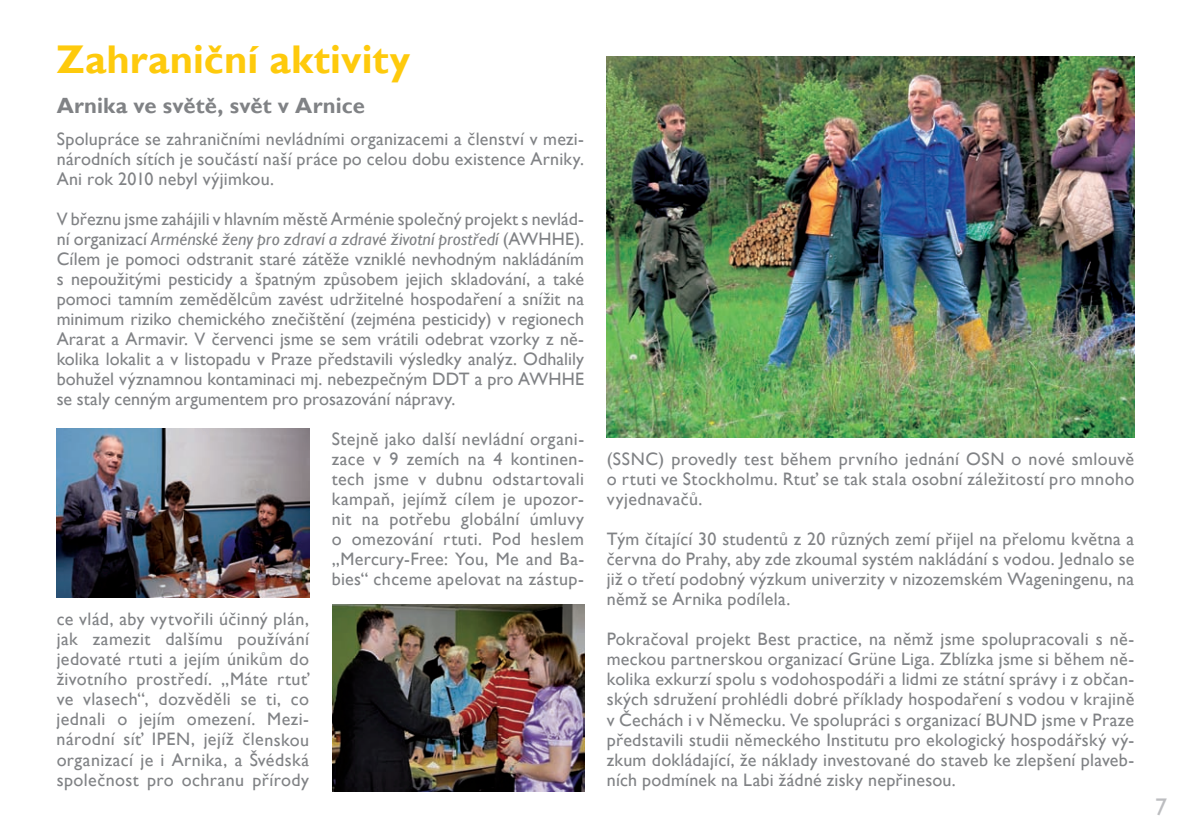
<style>
.page{position:relative;width:1191px;height:840px;background:#fff}
.page>*{position:absolute;margin:0;border:0;box-sizing:border-box;transform-origin:0 0}
.t1{font:700 40px "Gill Sans";letter-spacing:.01em;color:#feca0c}
.t2{font:24px "Gill Sans";color:#bcbdc0}
.t3{font:700 22px "Gill Sans";letter-spacing:.01em;color:#808285}
.t4{font:18px/20px "Gill Sans";letter-spacing:.015em;color:#808285;text-align:justify}
.s1{font-style:italic}
</style>
<div class="page">
<img style="left:57px;top:428px;width:253px;height:169px">
<img style="left:607px;top:57px;width:527px;height:380px">
<img style="left:332px;top:604px;width:252px;height:186px">
<h1 class="t1" style="left:57px;top:36px;width:355px">Zahraniční aktivity</h1>
<p class="t3" style="left:57px;top:92px;width:310px">Arnika ve světě, svět v Arnice</p>
<p class="t4" style="left:57px;top:128px;width:529px">Spolupráce se zahraničními nevládními organizacemi a členství v mezi&shy;národních sítích je součástí naší práce po celou dobu existence Arniky.<br>Ani rok 2010 nebyl výjimkou.</p>
<p class="t4" style="left:57px;top:208px;width:529px">V březnu jsme zahájili v hlavním městě Arménie společný projekt s nevlád&shy;ní organizací <span class="s1">Arménské ženy pro zdraví a zdravé životní prostředí</span> (AWHHE).<br>Cílem je pomoci odstranit staré zátěže vzniklé nevhodným nakládáním s nepoužitými pesticidy a špatným způsobem jejich skladování, a také pomoci tamním zemědělcům zavést udržitelné hospodaření a snížit na minimum riziko chemického znečištění (zejména pesticidy) v regionech Ararat a Armavir. V červenci jsme se sem vrátili odebrat vzorky z ně&shy;kolika lokalit a v listopadu v Praze představili výsledky analýz. Odhalily bohužel významnou kontaminaci mj. nebezpečným DDT a pro AWHHE se staly cenným argumentem pro prosazování nápravy.</p>
<p class="t4" style="left:57px;top:608px;width:254px">ce vlád, aby vytvořili účinný plán, jak zamezit dalšímu používání jedovaté rtuti a jejím únikům do životního prostředí. „Máte rtuť ve vlasech“, dozvěděli se ti, co jednali o jejím omezení. Mezi&shy;národní síť IPEN, jejíž členskou organizací je i Arnika, a Švédská společnost pro ochranu přírody</p>
<p class="t4" style="left:332px;top:428px;width:254px">Stejně jako další nevládní organi&shy;zace v 9 zemích na 4 kontinen&shy;tech jsme v dubnu odstartovali kampaň, jejímž cílem je upozor&shy;nit na potřebu globální úmluvy o omezování rtuti. Pod heslem „Mercury-Free: You, Me and Ba&shy;bies“ chceme apelovat na zástup-</p>
<p class="t4" style="left:607px;top:448px;width:529px">(SSNC) provedly test během prvního jednání OSN o nové smlouvě o rtuti ve Stockholmu. Rtuť se tak stala osobní záležitostí pro mnoho vyjednavačů.</p>
<p class="t4" style="left:607px;top:528px;width:529px">Tým čítající 30 studentů z 20 různých zemí přijel na přelomu května a června do Prahy, aby zde zkoumal systém nakládání s vodou. Jednalo se již o třetí podobný výzkum univerzity v nizozemském Wageningenu, na němž se Arnika podílela.</p>
<p class="t4" style="left:607px;top:628px;width:529px">Pokračoval projekt Best practice, na němž jsme spolupracovali s ně&shy;meckou partnerskou organizací Grüne Liga. Zblízka jsme si během ně&shy;kolika exkurzí spolu s vodohospodáři a lidmi ze státní správy i z občan&shy;ských sdružení prohlédli dobré příklady hospodaření s vodou v krajině v Čechách i v Německu. Ve spolupráci s organizací BUND jsme v Praze představili studii německého Institutu pro ekologický hospodářský vý&shy;zkum dokládající, že náklady investované do staveb ke zlepšení plaveb&shy;ních podmínek na Labi žádné zisky nepřinesou.</p>
<h2 class="t2" style="left:1155px;top:792px;width:13px">7</h2>
</div>
